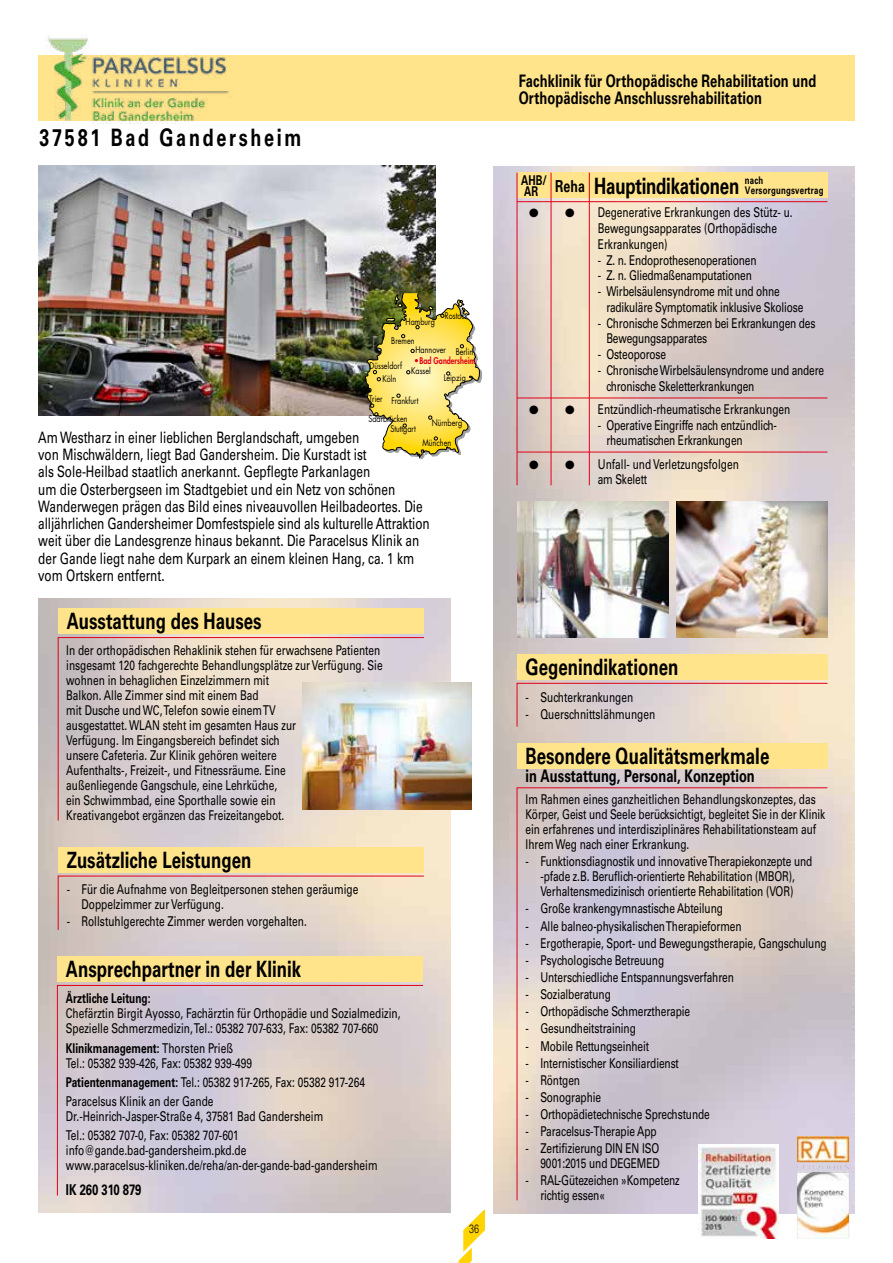
<style>
.page{position:relative;width:893px;height:1263px;background:#fff}
.page>*{position:absolute;margin:0;border:0;box-sizing:border-box;transform-origin:0 0}
.t1{font:700 24px "Univers LT Std";letter-spacing:.15em;color:#000;scale:.75 1}
.t2{font:700 22.5px "Univers LT Std";color:#000;scale:.75 1}
.t3{font:700 17.25px/17.2px "Univers LT Std";letter-spacing:.005em;color:#000;scale:.75 1}
.t4{font:15.75px/17.2px "Univers LT Std";color:#000;scale:.75 1}
.t5{font:700 15px "Univers LT Std";color:#000;scale:.75 1}
.t6{font:13.5px/15px "Univers LT Std";color:#000;scale:.75 1}
.t7{font:700 13.5px/11.2px "Univers LT Std";color:#000;scale:.75 1}
.t8{font:300 12px "Univers LT Std";color:#000;scale:.75 1}
.t9{font:700 10.5px/10.5px "Univers LT Std";letter-spacing:.025em;color:#000;scale:.75 1}
.t10{font:9px "Futura";color:#000;scale:.8 1}
.t11{font:800 9px "Futura";color:#e2001a;scale:.8 1}
.s1{font-weight:700}
.s2{font-size:16.5px}
</style>
<div class="page">
<img style="left:493px;top:167px;width:362px;height:1047px">
<svg style="left:459px;top:1210px;width:26px;height:53px"></svg>
<div style="left:38px;top:55px;width:817px;height:66px;background:#ffe48c"></div>
<img style="left:38px;top:598px;width:413px;height:614px">
<div style="left:517px;top:654px;width:310px;height:26px;background:#ffe48c"></div>
<svg style="left:516px;top:682px;width:312px;height:45px;background:#e4d1c7"></svg>
<div style="left:57px;top:956px;width:366px;height:26px;background:#ffe48c"></div>
<svg style="left:57px;top:985px;width:367px;height:211px;background:#d4c8ce"></svg>
<div style="left:517px;top:743px;width:310px;height:25px;background:#ffe48c"></div>
<svg style="left:516px;top:787px;width:312px;height:414px;background:#d2c6cc"></svg>
<div style="left:517px;top:173px;width:310px;height:25px;background:#ffe48c"></div>
<hr style="left:517px;top:201px;width:310px;height:1px;background:#e2001a">
<hr style="left:517px;top:452px;width:310px;height:1px;background:#e2001a">
<hr style="left:517px;top:398px;width:310px;height:1px;background:#e2001a">
<hr style="left:517px;top:173px;width:1px;height:312px;background:#e2001a">
<hr style="left:551px;top:173px;width:1px;height:312px;background:#e2001a">
<hr style="left:589px;top:173px;width:1px;height:312px;background:#e2001a">
<img style="left:38px;top:166px;width:398px;height:250px">
<svg style="left:365px;top:293px;width:117px;height:166px"></svg>
<img style="left:46px;top:35px;width:183px;height:88px">
<div style="left:58px;top:608px;width:366px;height:26px;background:#ffe48c"></div>
<svg style="left:57px;top:637px;width:368px;height:184px;background:#ddcfcb"></svg>
<img style="left:302px;top:683px;width:169px;height:126px">
<div style="left:58px;top:847px;width:366px;height:25px;background:#ffe48c"></div>
<svg style="left:57px;top:875px;width:368px;height:56px;background:#e1cfc6"></svg>
<img style="left:518px;top:502px;width:150px;height:136px">
<img style="left:677px;top:502px;width:151px;height:136px">
<img style="left:797px;top:1136px;width:52px;height:33px">
<img style="left:698px;top:1145px;width:80px;height:93px">
<svg style="left:525px;top:209px;width:49px;height:9px"></svg>
<svg style="left:525px;top:405px;width:49px;height:10px"></svg>
<svg style="left:525px;top:460px;width:49px;height:10px"></svg>
<h1 class="t1" style="left:40px;top:124px;width:351px">37581 Bad Gandersheim</h1>
<p class="t10" style="left:406px;top:316px;width:38px">Hamburg</p>
<p class="t10" style="left:391px;top:335px;width:31px">Bremen</p>
<p class="t10" style="left:445px;top:309px;width:31px">Rostock</p>
<p class="t10" style="left:370px;top:360px;width:42px">Düsseldorf</p>
<p class="t10" style="left:383px;top:373px;width:19px">Köln</p>
<p class="t10" style="left:415px;top:344px;width:74px">Hannover Berlin</p>
<p class="t11" style="left:419px;top:354px;width:71px">Bad Gandersheim</p>
<p class="t10" style="left:411px;top:365px;width:26px">Kassel</p>
<p class="t10" style="left:444px;top:372px;width:29px">Leipzig</p>
<p class="t10" style="left:369px;top:393px;width:18px">Trier</p>
<p class="t10" style="left:391px;top:394px;width:35px">Frankfurt</p>
<p class="t10" style="left:368px;top:413px;width:51px">Saarbrücken</p>
<p class="t10" style="left:432px;top:417px;width:40px">Nürnberg</p>
<p class="t10" style="left:390px;top:423px;width:33px">Stuttgart</p>
<p class="t4" style="left:38px;top:429px;width:523px">Am Westharz in einer lieblichen Berglandschaft, umgeben<br>von Mischwäldern, liegt Bad Gandersheim. Die Kurstadt ist<br>als Sole-Heilbad staatlich anerkannt. Gepflegte Parkanlagen<br>um die Osterbergseen im Stadtgebiet und ein Netz von schönen Wanderwegen prägen das Bild eines niveauvollen Heilbadeortes. Die alljährlichen Gandersheimer Domfestspiele sind als kulturelle Attraktion weit über die Landesgrenze hinaus bekannt. Die Paracelsus Klinik an der Gande liegt nahe dem Kurpark an einem kleinen Hang, ca. 1 km vom Ortskern entfernt.</p>
<p class="t10" style="left:422px;top:437px;width:37px">München</p>
<h2 class="t2" style="left:67px;top:608px;width:262px">Ausstattung des Hauses</h2>
<p class="t6" style="left:66px;top:643px;width:423px">In der orthopädischen Rehaklinik stehen für erwachsene Patienten insgesamt 120 fachgerechte Behandlungsplätze zur Verfügung. Sie wohnen in behaglichen Einzelzimmern mit<br>Balkon. Alle Zimmer sind mit einem Bad<br>mit Dusche und WC, Telefon sowie einem TV<br>ausgestattet. WLAN steht im gesamten Haus zur<br>Verfügung. Im Eingangsbereich befindet sich<br>unsere Cafeteria. Zur Klinik gehören weitere<br>Aufenthalts-, Freizeit-, und Fitnessräume. Eine<br>außenliegende Gangschule, eine Lehrküche,<br>ein Schwimmbad, eine Sporthalle sowie ein<br>Kreativangebot ergänzen das Freizeitangebot.</p>
<h2 class="t2" style="left:67px;top:847px;width:248px">Zusätzliche Leistungen</h2>
<p class="t6" style="left:82px;top:882px;width:370px;text-indent:-15px">- Für die Aufnahme von Begleitpersonen stehen geräumige<br>Doppelzimmer zur Verfügung.</p>
<p class="t6" style="left:67px;top:914px;width:322px">- Rollstuhlgerechte Zimmer werden vorgehalten.</p>
<h2 class="t2" style="left:66px;top:956px;width:315px">Ansprechpartner in der Klinik</h2>
<p class="t7" style="left:66px;top:993px;width:114px">Ärztliche Leitung:</p>
<p class="t6" style="left:66px;top:1006px;width:448px">Chefärztin Birgit Ayosso, Fachärztin für Orthopädie und Sozialmedizin,<br>Spezielle Schmerzmedizin, Tel.: 05382 707-633, Fax: 05382 707-660</p>
<p class="t6" style="left:66px;top:1040px;width:250px"><span class="s1">Klinikmanagement:</span> Thorsten Prieß<br>Tel.: 05382 939-426, Fax: 05382 939-499</p>
<p class="t6" style="left:66px;top:1072px;width:400px;line-height:19.2px"><span class="s1">Patientenmanagement:</span> Tel.: 05382 917-265, Fax: 05382 917-264<br>Paracelsus Klinik an der Gande</p>
<p class="t6" style="left:66px;top:1107px;width:345px;line-height:19.2px">Dr.-Heinrich-Jasper-Straße 4, 37581 Bad Gandersheim<br>Tel.: 05382 707-0, Fax: 05382 707-601</p>
<p class="t6" style="left:66px;top:1143px;width:417px">info@gande.bad-gandersheim.pkd.de www.paracelsus-kliniken.de/reha/an-der-gande-bad-gandersheim</p>
<p class="t5" style="left:66px;top:1180px;width:102px">IK 260 310 879</p>
<p class="t8" style="left:469px;top:1222px;width:15px">36</p>
<p class="t3" style="left:519px;top:72px;width:398px">Fachklinik für Orthopädische Rehabilitation und<br>Orthopädische Anschlussrehabilitation</p>
<p class="t7" style="left:521px;top:174px;width:36px">AHB/<br>AR</p>
<h2 class="t2" style="left:555px;top:173px;width:247px"><span class="s2">Reha</span> Hauptindikationen</h2>
<p class="t9" style="left:745px;top:175px;width:106px">nach<br>Versorgungsvertrag</p>
<p class="t6" style="left:598px;top:205px;width:261px;line-height:15.8px">Degenerative Erkrankungen des Stütz- u.<br>Bewegungsapparates (Orthopädische<br>Erkrankungen)</p>
<p class="t6" style="left:598px;top:252px;width:213px">- Z. n. Endoprothesenoperationen</p>
<p class="t6" style="left:598px;top:268px;width:207px">- Z. n. Gliedmaßenamputationen</p>
<p class="t6" style="left:606px;top:284px;width:264px;line-height:15.8px;text-indent:-9px">- Wirbelsäulensyndrome mit und ohne radikuläre Symptomatik inklusive Skoliose</p>
<p class="t6" style="left:606px;top:315px;width:280px;line-height:15.8px;text-indent:-9px">- Chronische Schmerzen bei Erkrankungen des<br>Bewegungsapparates</p>
<p class="t6" style="left:598px;top:347px;width:93px">- Osteoporose</p>
<p class="t6" style="left:606px;top:362px;width:292px;line-height:15.8px;text-indent:-9px">- Chronische Wirbelsäulensyndrome und andere chronische Skeletterkrankungen</p>
<p class="t6" style="left:598px;top:402px;width:258px">Entzündlich-rheumatische Erkrankungen</p>
<p class="t6" style="left:606px;top:417px;width:229px;line-height:15.8px;text-indent:-9px">- Operative Eingriffe nach entzündlich&shy;rheumatischen Erkrankungen</p>
<p class="t6" style="left:598px;top:456px;width:190px;line-height:15.8px">Unfall- und Verletzungsfolgen am Skelett</p>
<h2 class="t2" style="left:525px;top:654px;width:205px">Gegenindikationen</h2>
<p class="t6" style="left:525px;top:690px;width:145px">- Suchterkrankungen</p>
<p class="t6" style="left:525px;top:707px;width:174px">- Querschnittslähmungen</p>
<h2 class="t2" style="left:525px;top:743px;width:327px">Besondere Qualitätsmerkmale</h2>
<p class="t3" style="left:525px;top:767px;width:307px">in Ausstattung, Personal, Konzeption</p>
<p class="t6" style="left:525px;top:792px;width:401px">Im Rahmen eines ganzheitlichen Behandlungskonzeptes, das Körper, Geist und Seele berücksichtigt, begleitet Sie in der Klinik ein erfahrenes und interdisziplinäres Rehabilitationsteam auf Ihrem Weg nach einer Erkrankung.</p>
<p class="t6" style="left:525px;top:854px;width:384px;text-align:center">- Funktionsdiagnostik und innovative Therapiekonzepte und -pfade z.B. Beruflich-orientierte Rehabilitation (MBOR),<br>Verhaltensmedizinisch orientierte Rehabilitation (VOR)</p>
<p class="t6" style="left:525px;top:901px;width:265px">- Große krankengymnastische Abteilung</p>
<p class="t6" style="left:525px;top:918px;width:290px">- Alle balneo-physikalischen Therapieformen</p>
<p class="t6" style="left:525px;top:935px;width:403px">- Ergotherapie, Sport- und Bewegungstherapie, Gangschulung</p>
<p class="t6" style="left:525px;top:953px;width:186px">- Psychologische Betreuung</p>
<p class="t6" style="left:525px;top:970px;width:279px">- Unterschiedliche Entspannungsverfahren</p>
<p class="t6" style="left:525px;top:987px;width:115px">- Sozialberatung</p>
<p class="t6" style="left:525px;top:1004px;width:221px">- Orthopädische Schmerztherapie</p>
<p class="t6" style="left:525px;top:1021px;width:149px">- Gesundheitstraining</p>
<p class="t6" style="left:525px;top:1038px;width:166px">- Mobile Rettungseinheit</p>
<p class="t6" style="left:525px;top:1055px;width:206px">- Internistischer Konsiliardienst</p>
<p class="t6" style="left:525px;top:1072px;width:74px">- Röntgen</p>
<p class="t6" style="left:525px;top:1090px;width:102px">- Sonographie</p>
<p class="t6" style="left:525px;top:1107px;width:247px">- Orthopädietechnische Sprechstunde</p>
<p class="t6" style="left:525px;top:1124px;width:176px">- Paracelsus-Therapie App</p>
<p class="t6" style="left:525px;top:1141px;width:180px;text-align:right">- Zertifizierung DIN EN ISO<br>9001:2015 und DEGEMED</p>
<p class="t6" style="left:540px;top:1173px;width:187px;text-indent:-15px">- RAL-Gütezeichen »Kompetenz richtig essen«</p>
</div>
